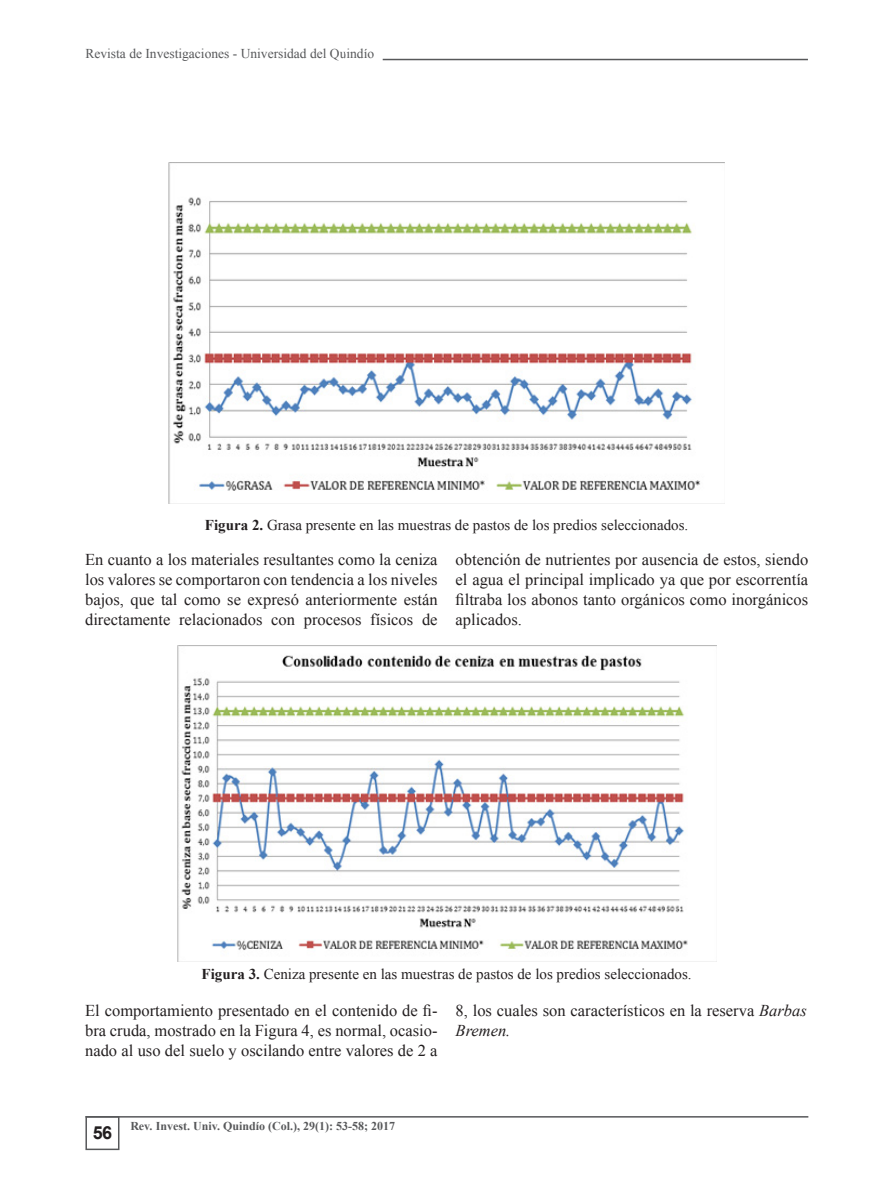
<style>
.page{position:relative;width:893px;height:1188px;background:#fff}
.page>*{position:absolute;margin:0;border:0;box-sizing:border-box;transform-origin:0 0}
.t1{font:700 18px "Arial";color:#231f20}
.t2{font:16.5px/19.8px "Times New Roman";color:#231f20;text-align:justify}
.t3{font:15px "Times New Roman";color:#231f20}
.t4{font:13.5px "Times New Roman";color:#57585a}
.t5{font:700 12px "Times New Roman";color:#57585a}
.s1{font-weight:700}
.s2{font-style:italic}
</style>
<div class="page">
<hr style="left:383px;top:59px;width:425px;height:1px;background:#57585a">
<hr style="left:85px;top:1116px;width:723px;height:2px;background:#57585a">
<div style="left:85px;top:1116px;width:34px;height:34px;border:2px solid #57585a"></div>
<img style="left:168px;top:162px;width:557px;height:341px">
<img style="left:177px;top:645px;width:539px;height:316px">
<p class="t4" style="left:85px;top:44px;width:290px">Revista de Investigaciones - Universidad del Quindío</p>
<p class="t3" style="left:205px;top:514px;width:485px"><span class="s1">Figura 2.</span> Grasa presente en las muestras de pastos de los predios seleccionados.</p>
<p class="t2" style="left:85px;top:549px;width:354px">En cuanto a los materiales resultantes como la ceniza los valores se comportaron con tendencia a los niveles bajos, que tal como se expresó anteriormente están directamente relacionados con procesos físicos de</p>
<p class="t2" style="left:456px;top:549px;width:354px">obtención de nutrientes por ausencia de estos, siendo el agua el principal implicado ya que por escorrentía filtraba los abonos tanto orgánicos como inorgánicos aplicados.</p>
<p class="t3" style="left:202px;top:964px;width:491px"><span class="s1">Figura 3.</span> Ceniza presente en las muestras de pastos de los predios seleccionados.</p>
<p class="t2" style="left:85px;top:1001px;width:354px">El comportamiento presentado en el contenido de fi&shy;bra cruda, mostrado en la Figura 4, es normal, ocasio&shy;nado al uso del suelo y oscilando entre valores de 2 a</p>
<p class="t2" style="left:456px;top:1001px;width:353px">8, los cuales son característicos en la reserva <span class="s2">Barbas<br>Bremen.</span></p>
<p class="t1" style="left:93px;top:1120px;width:21px">56</p>
<p class="t5" style="left:130px;top:1117px;width:266px">Rev. Invest. Univ. Quindío (Col.), 29(1): 53-58; 2017</p>
</div>
